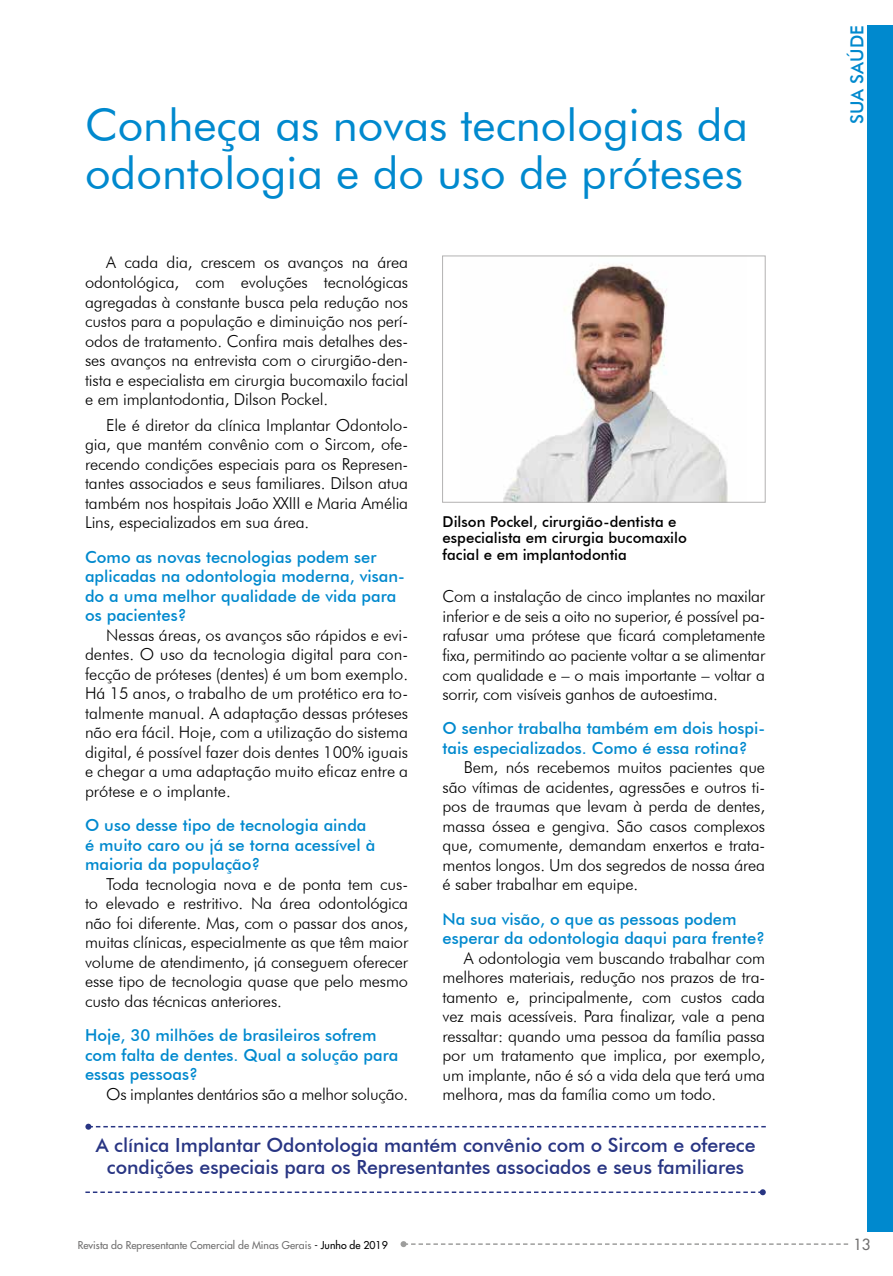
<style>
.page{position:relative;width:893px;height:1276px;background:#fff}
.page>*{position:absolute;margin:0;border:0;box-sizing:border-box;transform-origin:0 0}
.t1{font:45px/48px "Futura BT";color:#0089ce}
.t2{font:500 19.5px/22.5px "Futura BT";letter-spacing:-.005em;color:#283583;text-align:center}
.t3{font:500 18px "Futura BT";color:#0089ce}
.t4{font:300 16.5px/19.5px "Futura BT";letter-spacing:-.01em;color:#000;text-align:justify}
.t5{font:500 16.5px/19.5px "Futura BT";color:#0089ce}
.t6{font:500 15px/16.5px "Futura BT";color:#000}
.t7{font:15px "Futura LT";color:#706f6f}
.t8{font:10.5px "Futura LT";color:#706f6f}
.s1{color:#000}
</style>
<div class="page">
<svg style="left:401px;top:1241px;width:447px;height:6px"></svg>
<svg style="left:85px;top:1189px;width:681px;height:6px"></svg>
<svg style="left:85px;top:1123px;width:681px;height:6px"></svg>
<div style="left:867px;top:26px;width:26px;height:1205px;background:#0089ce"></div>
<img style="left:503px;top:264px;width:225px;height:236px">
<div style="left:442px;top:256px;width:323px;height:246px;border:1px solid #b3b2b2"></div>
<h1 class="t1" style="left:85px;top:100px;width:665px">Conheça as novas tecnologias da odontologia e do uso de próteses</h1>
<p class="t4" style="left:85px;top:253px;width:325px;text-indent:21px">A cada dia, crescem os avanços na área odontológica, com evoluções tecnológicas agregadas à constante busca pela redução nos custos para a população e diminuição nos perí&shy;odos de tratamento. Confira mais detalhes des&shy;ses avanços na entrevista com o cirurgião-den&shy;tista e especialista em cirurgia bucomaxilo facial e em implantodontia, Dilson Pockel.</p>
<p class="t4" style="left:85px;top:415px;width:325px;text-indent:21px">Ele é diretor da clínica Implantar Odontolo&shy;gia, que mantém convênio com o Sircom, ofe&shy;recendo condições especiais para os Represen&shy;tantes associados e seus familiares. Dilson atua também nos hospitais João XXIII e Maria Amélia Lins, especializados em sua área.</p>
<p class="t5" style="left:85px;top:547px;width:321px">Como as novas tecnologias podem ser aplicadas na odontologia moderna, visan&shy;do a uma melhor qualidade de vida para os pacientes?</p>
<p class="t4" style="left:85px;top:625px;width:325px;text-indent:21px">Nessas áreas, os avanços são rápidos e evi&shy;dentes. O uso da tecnologia digital para con&shy;fecção de próteses (dentes) é um bom exemplo.<br>Há 15 anos, o trabalho de um protético era to&shy;talmente manual. A adaptação dessas próteses não era fácil. Hoje, com a utilização do sistema digital, é possível fazer dois dentes 100% iguais e chegar a uma adaptação muito eficaz entre a prótese e o implante.</p>
<p class="t5" style="left:85px;top:815px;width:292px">O uso desse tipo de tecnologia ainda é muito caro ou já se torna acessível à maioria da população?</p>
<p class="t4" style="left:85px;top:874px;width:325px;text-indent:21px">Toda tecnologia nova e de ponta tem cus&shy;to elevado e restritivo. Na área odontológica não foi diferente. Mas, com o passar dos anos, muitas clínicas, especialmente as que têm maior volume de atendimento, já conseguem oferecer esse tipo de tecnologia quase que pelo mesmo custo das técnicas anteriores.</p>
<p class="t5" style="left:85px;top:1025px;width:315px">Hoje, 30 milhões de brasileiros sofrem com falta de dentes. Qual a solução para essas pessoas?</p>
<p class="t4" style="left:106px;top:1084px;width:303px">Os implantes dentários são a melhor solução.</p>
<p class="t6" style="left:443px;top:513px;width:246px">Dilson Pockel, cirurgião-dentista e especialista em cirurgia bucomaxilo facial e em implantodontia</p>
<p class="t4" style="left:443px;top:587px;width:324px">Com a instalação de cinco implantes no maxilar inferior e de seis a oito no superior, é possível pa&shy;rafusar uma prótese que ficará completamente fixa, permitindo ao paciente voltar a se alimentar com qualidade e – o mais importante – voltar a sorrir, com visíveis ganhos de autoestima.</p>
<p class="t5" style="left:443px;top:718px;width:324px">O senhor trabalha também em dois hospi&shy;tais especializados. Como é essa rotina?</p>
<p class="t4" style="left:443px;top:757px;width:324px;text-indent:21px">Bem, nós recebemos muitos pacientes que são vítimas de acidentes, agressões e outros ti&shy;pos de traumas que levam à perda de dentes, massa óssea e gengiva. São casos complexos que, comumente, demandam enxertos e trata&shy;mentos longos. Um dos segredos de nossa área é saber trabalhar em equipe.</p>
<p class="t5" style="left:443px;top:909px;width:324px">Na sua visão, o que as pessoas podem esperar da odontologia daqui para frente?</p>
<p class="t4" style="left:443px;top:948px;width:324px;text-indent:21px">A odontologia vem buscando trabalhar com melhores materiais, redução nos prazos de tra&shy;tamento e, principalmente, com custos cada vez mais acessíveis. Para finalizar, vale a pena ressaltar: quando uma pessoa da família passa por um tratamento que implica, por exemplo, um implante, não é só a vida dela que terá uma melhora, mas da família como um todo.</p>
<p class="t2" style="left:96px;top:1133px;width:661px">A clínica Implantar Odontologia mantém convênio com o Sircom e oferece condições especiais para os Representantes associados e seus familiares</p>
<p class="t3" style="left:846px;top:124px;width:100px;rotate:-90deg">SUA SAÚDE</p>
<p class="t8" style="left:78px;top:1238px;width:311px">Revista do Representante Comercial de Minas Gerais <span class="s1">- Junho de 2019</span></p>
<p class="t7" style="left:853px;top:1235px;width:19px">13</p>
</div>
